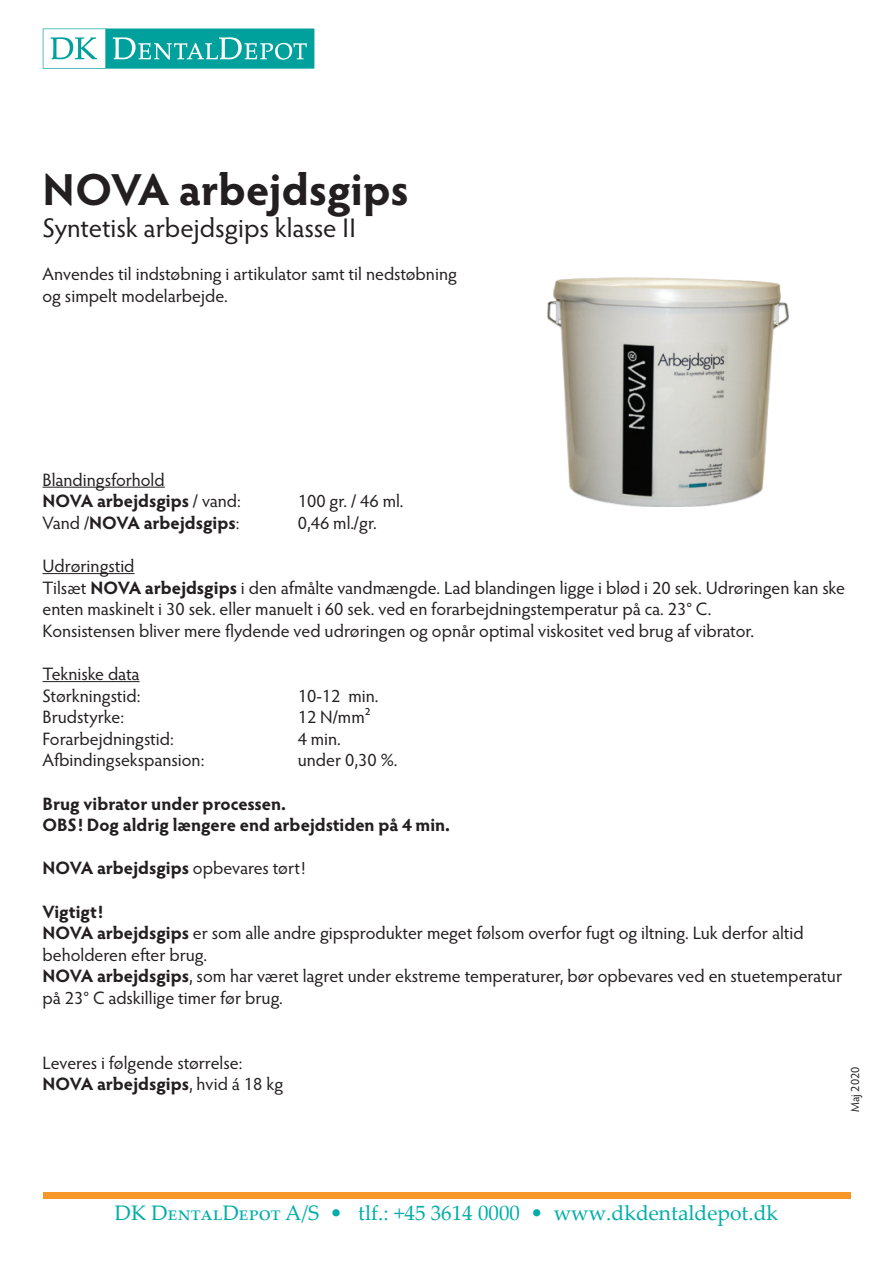
<style>
.page{position:relative;width:893px;height:1263px;background:#fff}
.page>*{position:absolute;margin:0;border:0;box-sizing:border-box;transform-origin:0 0}
.t1{font:700 45px "Hypatia Sans Pro";color:#231f20}
.t2{font:27px "Hypatia Sans Pro";letter-spacing:-.005em;color:#231f20}
.t3{font:21px "Palatino Linotype";color:#00ada8}
.t4{font:18px/21.6px "Hypatia Sans Pro";color:#231f20}
.t5{font:700 18px "Hypatia Sans Pro";color:#231f20}
.t6{font:12px "Hypatia Sans Pro";color:#231f20}
.s1{font-weight:400}
.s2{font-weight:700}
</style>
<div class="page">
<img style="left:547px;top:277px;width:241px;height:229px">
<svg style="left:43px;top:29px;width:271px;height:40px"></svg>
<div style="left:43px;top:1192px;width:807px;height:6px;background:#f79727"></div>
<hr style="left:43px;top:487px;width:122px;height:1px;background:#231f20">
<hr style="left:43px;top:573px;width:92px;height:1px;background:#231f20">
<hr style="left:43px;top:681px;width:97px;height:1px;background:#231f20">
<p class="t1" style="left:43px;top:157px;width:368px">NOVA arbejdsgips</p>
<p class="t2" style="left:43px;top:210px;width:315px">Syntetisk arbejdsgips klasse II</p>
<p class="t4" style="left:43px;top:263px;width:416px">Anvendes til indstøbning i artikulator samt til nedstøbning og simpelt modelarbejde.</p>
<p class="t4" style="left:43px;top:468px;width:124px">Blandingsforhold</p>
<p class="t5" style="left:43px;top:488px;width:200px">NOVA arbejdsgips <span class="s1">/ vand:</span></p>
<p class="t4" style="left:298px;top:490px;width:107px">100 gr. / 46 ml.</p>
<p class="t5" style="left:43px;top:510px;width:198px"><span class="s1">Vand /</span>NOVA arbejdsgips<span class="s1">:</span></p>
<p class="t4" style="left:298px;top:511px;width:81px">0,46 ml./gr.</p>
<p class="t4" style="left:43px;top:554px;width:94px">Udrøringstid</p>
<p class="t4" style="left:43px;top:576px;width:804px">Tilsæt <span class="s2">NOVA arbejdsgips</span> i den afmålte vandmængde. Lad blandingen ligge i blød i 20 sek. Udrøringen kan ske enten maskinelt i 30 sek. eller manuelt i 60 sek. ved en forarbejdningstemperatur på ca. 23° C.</p>
<p class="t4" style="left:43px;top:619px;width:713px">Konsistensen bliver mere flydende ved udrøringen og opnår optimal viskositet ved brug af vibrator.</p>
<p class="t4" style="left:43px;top:662px;width:99px">Tekniske data</p>
<p class="t4" style="left:43px;top:684px;width:100px">Størkningstid:</p>
<p class="t4" style="left:298px;top:684px;width:82px">10-12 min.</p>
<p class="t4" style="left:43px;top:706px;width:83px">Brudstyrke:</p>
<p class="t4" style="left:298px;top:706px;width:74px">12 N/mm²</p>
<p class="t4" style="left:43px;top:727px;width:133px">Forarbejdningstid:</p>
<p class="t4" style="left:298px;top:727px;width:45px">4 min.</p>
<p class="t4" style="left:43px;top:749px;width:163px">Afbindingsekspansion:</p>
<p class="t4" style="left:298px;top:749px;width:101px">under 0,30 %.</p>
<p class="t5" style="left:43px;top:790px;width:245px">Brug vibrator under processen.</p>
<p class="t5" style="left:43px;top:812px;width:409px">OBS! Dog aldrig længere end arbejdstiden på 4 min.</p>
<p class="t5" style="left:43px;top:855px;width:264px">NOVA arbejdsgips <span class="s1">opbevares tørt!</span></p>
<p class="t5" style="left:43px;top:898px;width:62px">Vigtigt!</p>
<p class="t4" style="left:43px;top:922px;width:763px"><span class="s2">NOVA arbejdsgips</span> er som alle andre gipsprodukter meget følsom overfor fugt og iltning. Luk derfor altid</p>
<p class="t4" style="left:43px;top:943px;width:166px">beholderen efter brug.</p>
<p class="t4" style="left:43px;top:965px;width:801px"><span class="s2">NOVA arbejdsgips</span>, som har været lagret under ekstreme temperaturer, bør opbevares ved en stuetemperatur på 23° C adskillige timer før brug.</p>
<p class="t4" style="left:43px;top:1051px;width:201px">Leveres i følgende størrelse:</p>
<p class="t5" style="left:43px;top:1071px;width:242px">NOVA arbejdsgips<span class="s1">, hvid á 18 kg</span></p>
<p class="t6" style="left:847px;top:1112px;width:47px;rotate:-90deg">Maj 2020</p>
<p class="t3" style="left:115px;top:1197px;width:665px">DK DentalDepot A/S • tlf.: +45 3614 0000 • www.dkdentaldepot.dk</p>
</div>
